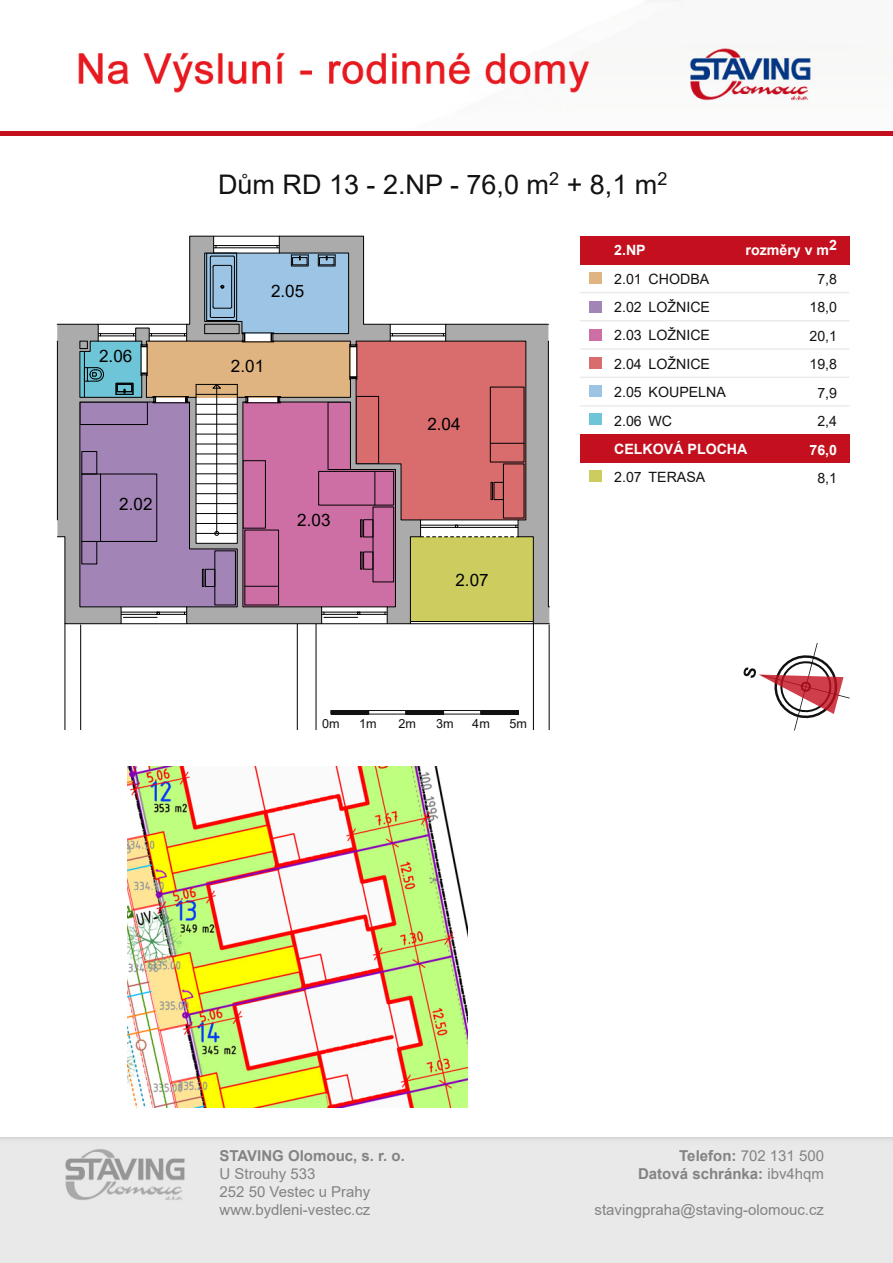
<style>
.page{position:relative;width:893px;height:1263px;background:#fff}
.page>*{position:absolute;margin:0;border:0;box-sizing:border-box;transform-origin:0 0}
.t1{font:27px "Arial";color:#111211}
.t2{font:17.1px "Arial";color:#000}
.t3{font:15px/18px "Arial";color:#838383}
.t4{font:700 15px/18px "Arial";color:#838383;text-align:right}
.t5{font:14.25px/28.3px "Arial";color:#111211;text-align:center}
.t6{font:700 14.25px "Arial";color:#fff}
.t7{font:12.6px "Arial";color:#111211}
.s1{font-weight:400}
</style>
<div class="page">
<img style="left:78px;top:0;width:737px;height:107px">
<hr style="left:0;top:131px;width:893px;height:4px;background:#c4101e">
<div style="left:0;top:1138px;width:893px;height:125px;background:#e9e9e9"></div>
<svg style="left:743px;top:643px;width:107px;height:88px"></svg>
<hr style="left:80px;top:625px;width:1px;height:255px;background:#000">
<hr style="left:297px;top:624px;width:1px;height:256px;background:#000">
<hr style="left:316px;top:624px;width:1px;height:274px;background:#000">
<hr style="left:549px;top:625px;width:1px;height:255px;background:#000">
<hr style="left:533px;top:624px;width:1px;height:274px;background:#000">
<hr style="left:65px;top:624px;width:1px;height:274px;background:#000">
<div style="left:331px;top:710px;width:188px;height:4px;border:1px solid #101211"></div>
<svg style="left:57px;top:235px;width:493px;height:389px"></svg>
<div style="left:18px;top:730px;width:596px;height:251px;background:#fff"></div>
<img style="left:127px;top:767px;width:340px;height:340px">
<div style="left:580px;top:434px;width:270px;height:28px;background:#c4101e"></div>
<div style="left:580px;top:236px;width:269px;height:28px;background:#c4101e"></div>
<hr style="left:580px;top:292px;width:269px;height:1px;background:#9b9c9d">
<hr style="left:580px;top:320px;width:269px;height:1px;background:#9b9c9d">
<hr style="left:580px;top:348px;width:269px;height:2px;background:#9b9c9d">
<hr style="left:580px;top:377px;width:269px;height:1px;background:#9b9c9d">
<div style="left:589px;top:272px;width:12px;height:12px;background:#dfb481"></div>
<div style="left:589px;top:301px;width:12px;height:11px;background:#a284b6"></div>
<div style="left:589px;top:329px;width:12px;height:12px;background:#cd6fa4"></div>
<div style="left:589px;top:357px;width:12px;height:12px;background:#d96c6d"></div>
<div style="left:589px;top:385px;width:12px;height:12px;background:#9cc4e5"></div>
<hr style="left:580px;top:405px;width:270px;height:2px;background:#9b9c9d">
<div style="left:589px;top:414px;width:13px;height:11px;background:#6ec5d7"></div>
<div style="left:589px;top:470px;width:13px;height:12px;background:#cdcd5f"></div>
<p class="t2" style="left:99px;top:344px;width:35px">2.06</p>
<p class="t2" style="left:119px;top:492px;width:35px">2.02</p>
<h1 class="t1" style="left:218px;top:166px;width:451px">Dům RD 13 - 2.NP - 76,0 m<sup>2</sup> + 8,1 m<sup>2</sup></h1>
<p class="t2" style="left:271px;top:279px;width:35px">2.05</p>
<p class="t2" style="left:231px;top:354px;width:35px">2.01</p>
<p class="t2" style="left:297px;top:508px;width:35px">2.03</p>
<p class="t2" style="left:427px;top:412px;width:35px">2.04</p>
<p class="t2" style="left:455px;top:568px;width:35px">2.07</p>
<p class="t7" style="left:322px;top:715px;width:19px">0m</p>
<p class="t7" style="left:359px;top:715px;width:19px">1m</p>
<p class="t7" style="left:398px;top:715px;width:19px">2m</p>
<p class="t7" style="left:436px;top:715px;width:19px">3m</p>
<p class="t7" style="left:472px;top:715px;width:19px">4m</p>
<p class="t7" style="left:509px;top:715px;width:19px">5m</p>
<p class="t6" style="left:746px;top:240px;width:93px">rozměry v m2</p>
<p class="t5" style="left:809px;top:264px;width:29px">7,8<br>18,0<br>20,1<br>19,8<br>7,9<br>2,4</p>
<p class="t6" style="left:809px;top:439px;width:29px">76,0</p>
<p class="t5" style="left:817px;top:464px;width:21px">8,1</p>
<p class="t6" style="left:614px;top:240px;width:33px">2.NP</p>
<p class="t5" style="left:614px;top:264px;width:29px;text-align:justify">2.01<br>2.02<br>2.03<br>2.04<br>2.05<br>2.06</p>
<p class="t6" style="left:614px;top:439px;width:135px">CELKOVÁ PLOCHA</p>
<p class="t5" style="left:614px;top:463px;width:29px">2.07</p>
<p class="t5" style="left:649px;top:264px;width:79px;text-align:left">CHODBA<br>LOŽNICE<br>LOŽNICE<br>LOŽNICE<br>KOUPELNA<br>WC</p>
<p class="t5" style="left:649px;top:463px;width:58px">TERASA</p>
<p class="t4" style="left:220px;top:1146px;width:187px">STAVING Olomouc, s. r. o.</p>
<p class="t3" style="left:220px;top:1164px;width:152px">U Strouhy 533<br>252 50 Vestec u Prahy www.bydleni-vestec.cz</p>
<p class="t4" style="left:638px;top:1146px;width:187px">Telefon: <span class="s1">702 131 500<br></span>Datová schránka: <span class="s1">ibv4hqm</span></p>
<p class="t3" style="left:595px;top:1200px;width:231px">stavingpraha@staving-olomouc.cz</p>
</div>
